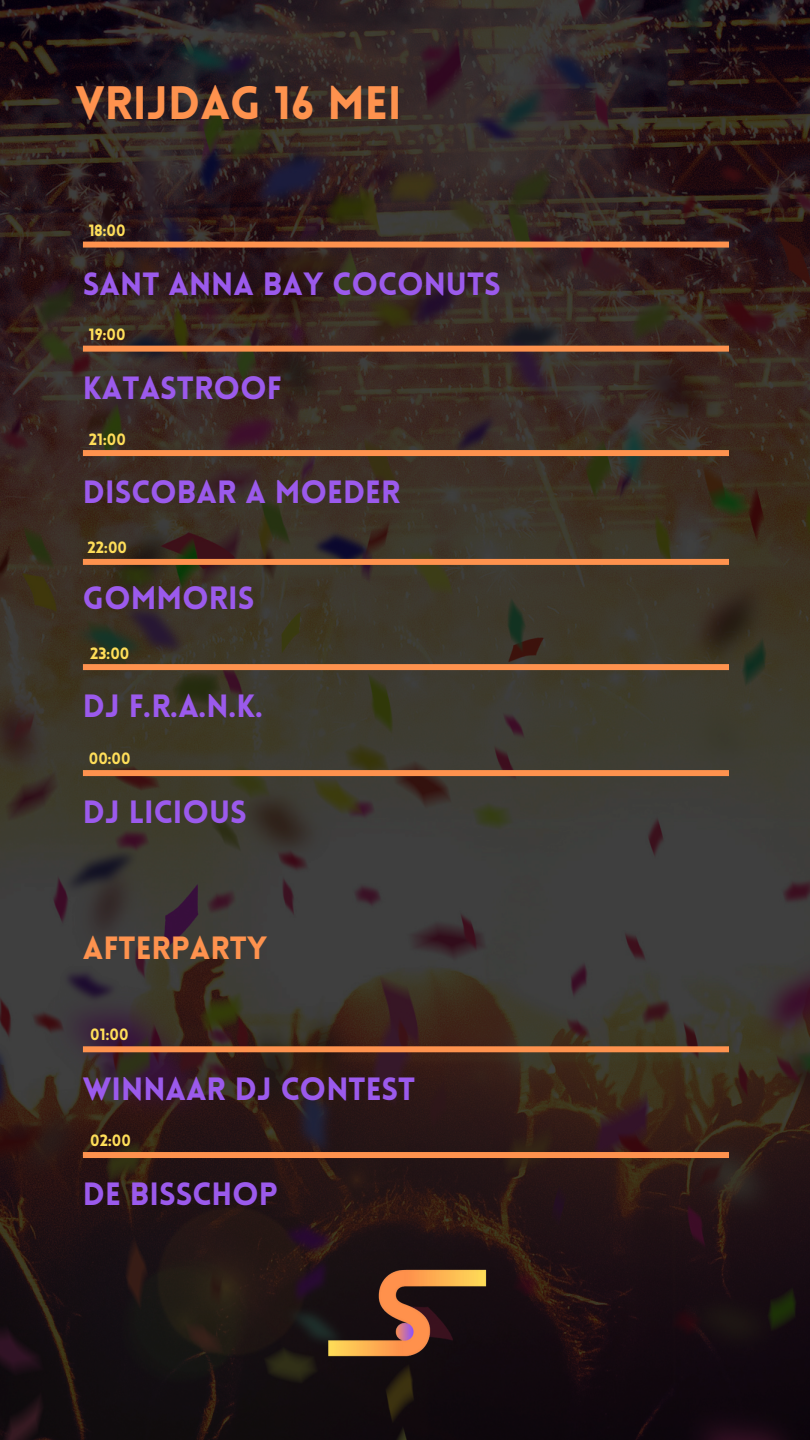
<style>
.page{position:relative;width:810px;height:1440px;background:#fff}
.page>*{position:absolute;margin:0;border:0;box-sizing:border-box;transform-origin:0 0}
.t1{font:900 45.8px "Lovelo";color:#fe924e}
.t2{font:900 31.5px "Lovelo";color:#9b5aec}
.t3{font:900 31.5px "Lovelo";color:#fe924e}
.t4{font:900 16px "Lovelo";color:#ffde59}
</style>
<div class="page">
<img style="left:0;top:0;width:810px;height:1440px">
<img style="left:322px;top:1266px;width:166px;height:93px">
<div style="left:83px;top:242px;width:646px;height:6px;background:#fe924e"></div>
<div style="left:83px;top:346px;width:646px;height:6px;background:#fe924e"></div>
<div style="left:83px;top:450px;width:646px;height:6px;background:#fe924e"></div>
<div style="left:83px;top:559px;width:646px;height:6px;background:#fe924e"></div>
<div style="left:83px;top:664px;width:646px;height:6px;background:#fe924e"></div>
<div style="left:83px;top:770px;width:646px;height:6px;background:#fe924e"></div>
<div style="left:83px;top:1046px;width:646px;height:6px;background:#fe924e"></div>
<div style="left:83px;top:1152px;width:646px;height:6px;background:#fe924e"></div>
<p class="t1" style="left:76px;top:85px;width:328px">VRIJDAG 16 MEI</p>
<p class="t4" style="left:89px;top:224px;width:39px">18:00</p>
<p class="t2" style="left:83px;top:271px;width:420px">SANT ANNA BAY COCONUTS</p>
<h3 class="t4" style="left:89px;top:328px;width:38px">19:00</h3>
<h3 class="t2" style="left:83px;top:375px;width:200px">KATASTROOF</h3>
<p class="t4" style="left:89px;top:433px;width:39px">21:00</p>
<p class="t2" style="left:83px;top:480px;width:319px">DISCOBAR A MOEDER</p>
<h1 class="t4" style="left:88px;top:541px;width:41px">22:00</h1>
<p class="t2" style="left:83px;top:585px;width:173px">GOMMORIS</p>
<p class="t4" style="left:90px;top:647px;width:41px">23:00</p>
<h3 class="t2" style="left:83px;top:694px;width:182px">DJ F.R.A.N.K.</h3>
<p class="t4" style="left:89px;top:752px;width:43px">00:00</p>
<p class="t2" style="left:83px;top:800px;width:165px">DJ LICIOUS</p>
<p class="t3" style="left:83px;top:935px;width:186px">AFTERPARTY</p>
<h3 class="t4" style="left:90px;top:1028px;width:40px">01:00</h3>
<h2 class="t2" style="left:83px;top:1077px;width:334px">WINNAAR DJ CONTEST</h2>
<p class="t4" style="left:90px;top:1134px;width:42px">02:00</p>
<p class="t2" style="left:83px;top:1182px;width:196px">DE BISSCHOP</p>
</div>
